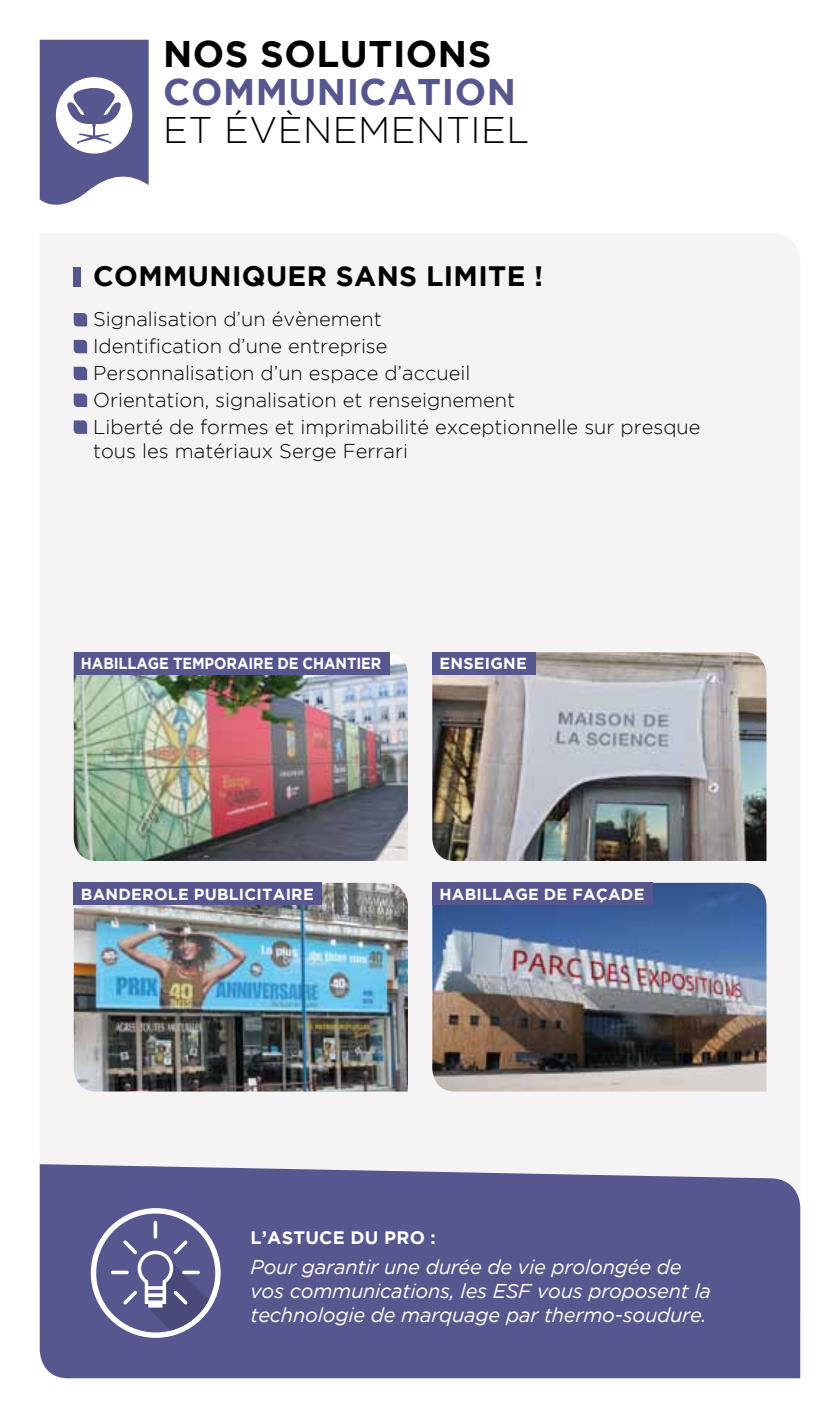
<style>
.page{position:relative;width:840px;height:1418px;background:#fff}
.page>*{position:absolute;margin:0;border:0;box-sizing:border-box;transform-origin:0 0}
.t1{font:300 37px "Gotham";letter-spacing:.015em;color:#000}
.t2{font:700 37px "Gotham";letter-spacing:.015em;color:#56578e}
.t3{font:700 37px "Gotham";color:#000}
.t4{font:700 28px "Gotham";letter-spacing:.015em;color:#000}
.t5{font:300 20px/26.8px "Gotham";color:#000}
.t6{font:italic 20px/24px "Gotham";letter-spacing:-.01em;color:#fff}
.t7{font:700 18px "Gotham";letter-spacing:.015em;color:#fff}
.t8{font:700 16px "Gotham";letter-spacing:.015em;color:#fff}
.t9{font:700 16px "Gotham";letter-spacing:.015em;color:#fff;scale:.91 1}
</style>
<div class="page">
<div style="left:40px;top:233px;width:759px;height:931px;background:#f5f3f3"></div>
<img style="left:74px;top:652px;width:334px;height:209px">
<div style="left:74px;top:652px;width:315px;height:22px;background:#56578e"></div>
<img style="left:74px;top:882px;width:334px;height:209px">
<div style="left:74px;top:882px;width:248px;height:23px;background:#56578e"></div>
<img style="left:432px;top:652px;width:334px;height:209px">
<div style="left:432px;top:652px;width:103px;height:22px;background:#56578e"></div>
<img style="left:432px;top:882px;width:334px;height:209px">
<div style="left:432px;top:882px;width:220px;height:23px;background:#56578e"></div>
<div style="left:40px;top:1164px;width:759px;height:214px;background:#56578e"></div>
<svg style="left:91px;top:1208px;width:129px;height:129px"></svg>
<svg style="left:74px;top:313px;width:13px;height:13px"></svg>
<svg style="left:74px;top:340px;width:13px;height:13px"></svg>
<svg style="left:74px;top:367px;width:13px;height:13px"></svg>
<svg style="left:74px;top:393px;width:13px;height:14px"></svg>
<svg style="left:74px;top:420px;width:13px;height:14px"></svg>
<div style="left:74px;top:266px;width:7px;height:20px;background:#56578e"></div>
<svg style="left:40px;top:40px;width:109px;height:165px"></svg>
<h1 class="t3" style="left:163px;top:32px;width:230px">NOS SOLUTION</h1>
<h1 class="t3" style="left:467px;top:32px;width:25px">S</h1>
<h1 class="t2" style="left:163px;top:70px;width:354px">COMMUNICATION</h1>
<h1 class="t1" style="left:163px;top:109px;width:367px">et évènementiel</h1>
<h2 class="t4" style="left:93px;top:260px;width:451px">COMMUNIQUER SANS LIMITE !</h2>
<p class="t5" style="left:93px;top:306px;width:608px">Signalisation d’un évènement<br>Identification d’une entreprise<br>Personnalisation d’un espace d’accueil<br>Orientation, signalisation et renseignement<br>Liberté de formes et imprimabilité exceptionnelle sur presque</p>
<p class="t5" style="left:93px;top:437px;width:316px">tous les matériaux Serge Ferrari</p>
<p class="t9" style="left:81px;top:654px;width:12px">HABILLAGE</p>
<p class="t9" style="left:173px;top:654px;width:12px">TEM</p>
<p class="t9" style="left:204px;top:654px;width:23px">PORAIRE</p>
<p class="t9" style="left:277px;top:654px;width:40px">DE CHANTIER</p>
<p class="t8" style="left:439px;top:654px;width:46px">ENSEIGNE</p>
<p class="t8" style="left:81px;top:884px;width:13px">BANDEROLE</p>
<p class="t8" style="left:194px;top:884px;width:34px">PUBLICITAIRE</p>
<p class="t8" style="left:439px;top:884px;width:12px">HABILLAGE</p>
<p class="t8" style="left:543px;top:884px;width:77px">DE FAÇADE</p>
<p class="t7" style="left:250px;top:1227px;width:187px">L’ASTUCE DU PRO :</p>
<p class="t6" style="left:250px;top:1254px;width:461px">Pour garantir une durée de vie prolongée de vos communications, les ESF vous proposent la technologie de marquage par thermo-soudure.</p>
</div>
